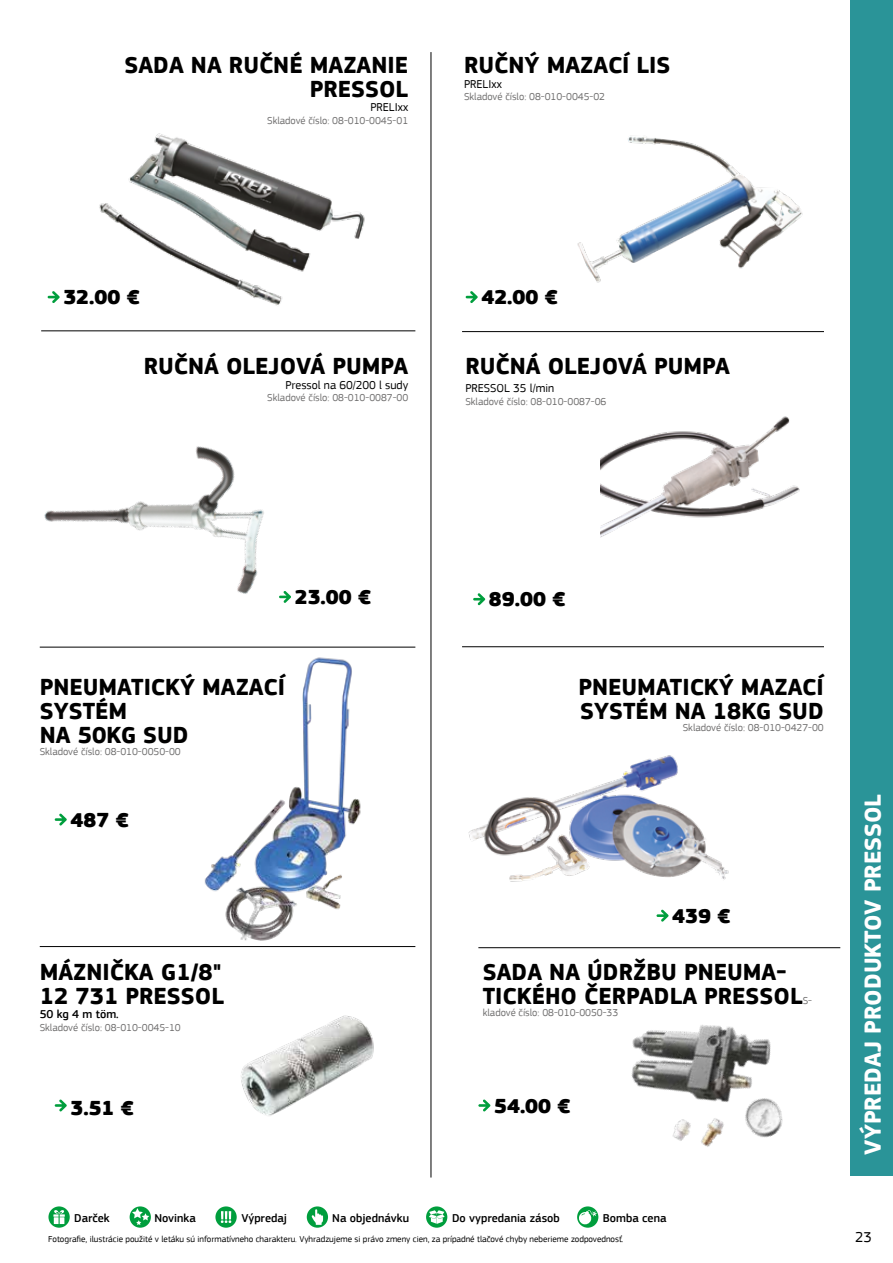
<style>
.page{position:relative;width:893px;height:1263px;background:#fff}
.page>*{position:absolute;margin:0;border:0;box-sizing:border-box;transform-origin:0 0}
.t1{font:700 24px/24px "PF Square Sans Pro";color:#000}
.t2{font:700 24px "PF Square Sans Pro";color:#fff}
.t3{font:900 21px "PF Square Sans Pro";color:#000}
.t4{font:15px "PF Square Sans Pro";color:#000}
.t5{font:500 12px "PF Square Sans Pro";color:#000}
.t6{font:12px "PF Square Sans Pro";color:#000}
.t7{font:10.5px "PF Square Sans Pro";color:#706f6f}
.t8{font:9px "PF Square Sans Pro";color:#000}
</style>
<div class="page">
<hr style="left:431px;top:52px;width:1px;height:1125px;background:#000">
<hr style="left:40px;top:647px;width:375px;height:1px;background:#000">
<hr style="left:40px;top:946px;width:375px;height:1px;background:#000">
<hr style="left:41px;top:330px;width:374px;height:1px;background:#000">
<hr style="left:462px;top:331px;width:362px;height:1px;background:#000">
<hr style="left:462px;top:646px;width:362px;height:1px;background:#000">
<hr style="left:478px;top:947px;width:362px;height:1px;background:#000">
<svg style="left:466px;top:291px;width:12px;height:12px"></svg>
<svg style="left:48px;top:291px;width:12px;height:12px"></svg>
<svg style="left:473px;top:593px;width:12px;height:12px"></svg>
<svg style="left:55px;top:813px;width:12px;height:12px"></svg>
<svg style="left:55px;top:1099px;width:12px;height:12px"></svg>
<svg style="left:656px;top:909px;width:12px;height:12px"></svg>
<svg style="left:478px;top:1099px;width:12px;height:12px"></svg>
<div style="left:850px;top:0;width:43px;height:1176px;background:#2a9498"></div>
<img style="left:577px;top:136px;width:226px;height:147px">
<img style="left:99px;top:133px;width:266px;height:173px">
<img style="left:192px;top:658px;width:205px;height:290px">
<img style="left:577px;top:1025px;width:206px;height:203px">
<img style="left:39px;top:446px;width:287px;height:214px">
<img style="left:600px;top:416px;width:200px;height:122px">
<img style="left:468px;top:755px;width:261px;height:127px">
<img style="left:241px;top:1015px;width:133px;height:101px">
<svg style="left:48px;top:1206px;width:22px;height:22px"></svg>
<svg style="left:130px;top:1206px;width:21px;height:22px"></svg>
<svg style="left:132px;top:1208px;width:17px;height:17px"></svg>
<svg style="left:215px;top:1206px;width:22px;height:22px"></svg>
<svg style="left:307px;top:1206px;width:21px;height:22px"></svg>
<svg style="left:426px;top:1206px;width:21px;height:22px"></svg>
<svg style="left:577px;top:1206px;width:21px;height:22px"></svg>
<svg style="left:578px;top:1210px;width:19px;height:15px"></svg>
<h1 class="t1" style="left:124px;top:54px;width:285px;text-align:right">SADA NA RUČNÉ MAZANIE<br>PRESSOL</h1>
<p class="t6" style="left:370px;top:100px;width:39px">PRELIxx</p>
<p class="t7" style="left:267px;top:114px;width:143px">Skladové číslo: 08-010-0045-01</p>
<h1 class="t1" style="left:464px;top:54px;width:208px">RUČNÝ MAZACÍ LIS</h1>
<p class="t6" style="left:464px;top:77px;width:39px">PRELIxx</p>
<p class="t7" style="left:464px;top:91px;width:143px">Skladové číslo: 08-010-0045-02</p>
<h2 class="t3" style="left:63px;top:284px;width:78px">32.00 €</h2>
<h1 class="t1" style="left:144px;top:355px;width:266px">RUČNÁ OLEJOVÁ PUMPA</h1>
<p class="t6" style="left:285px;top:378px;width:124px">Pressol na 60/200 l sudy</p>
<p class="t7" style="left:267px;top:392px;width:143px">Skladové číslo: 08-010-0087-00</p>
<h2 class="t3" style="left:481px;top:284px;width:78px">42.00 €</h2>
<h1 class="t1" style="left:465px;top:355px;width:266px">RUČNÁ OLEJOVÁ PUMPA</h1>
<p class="t6" style="left:465px;top:381px;width:90px">PRESSOL 35 l/min</p>
<p class="t7" style="left:465px;top:395px;width:143px">Skladové číslo: 08-010-0087-06</p>
<h2 class="t3" style="left:295px;top:584px;width:78px">23.00 €</h2>
<h1 class="t1" style="left:40px;top:675px;width:247px">PNEUMATICKÝ MAZACÍ<br>SYSTÉM<br>NA 50KG SUD</h1>
<p class="t7" style="left:40px;top:746px;width:143px">Skladové číslo: 08-010-0050-00</p>
<h2 class="t3" style="left:70px;top:807px;width:60px">487 €</h2>
<h1 class="t1" style="left:40px;top:960px;width:186px">MÁZNIČKA G1/8"<br>12 731 PRESSOL</h1>
<p class="t5" style="left:40px;top:1007px;width:81px">50 kg 4 m töm.</p>
<p class="t7" style="left:40px;top:1021px;width:143px">Skladové číslo: 08-010-0045-10</p>
<h2 class="t3" style="left:70px;top:1095px;width:65px">3.51 €</h2>
<h2 class="t3" style="left:489px;top:586px;width:78px">89.00 €</h2>
<h1 class="t1" style="left:578px;top:675px;width:247px">PNEUMATICKÝ MAZACÍ<br>SYSTÉM NA 18KG SUD</h1>
<p class="t7" style="left:683px;top:722px;width:143px">Skladové číslo: 08-010-0427-00</p>
<h2 class="t3" style="left:672px;top:903px;width:60px">439 €</h2>
<h1 class="t1" style="left:483px;top:960px;width:321px">SADA NA ÚDRŽBU PNEUMA-<br>TICKÉHO ČERPADLA PRESSOL</h1>
<p class="t7" style="left:803px;top:994px;width:11px">S-</p>
<p class="t7" style="left:483px;top:1006px;width:137px">kladové číslo: 08-010-0050-33</p>
<h2 class="t3" style="left:494px;top:1092px;width:78px">54.00 €</h2>
<h1 class="t2" style="left:858px;top:1154px;width:362px;rotate:-90deg">VÝPREDAJ PRODUKTOV PRESSOL</h1>
<p class="t5" style="left:74px;top:1210px;width:37px">Darček</p>
<p class="t5" style="left:154px;top:1210px;width:43px">Novinka</p>
<p class="t5" style="left:241px;top:1210px;width:47px">Výpredaj</p>
<p class="t5" style="left:332px;top:1210px;width:78px">Na objednávku</p>
<p class="t5" style="left:452px;top:1211px;width:109px">Do vypredania zásob</p>
<p class="t5" style="left:603px;top:1210px;width:65px">Bomba cena</p>
<p class="t8" style="left:48px;top:1233px;width:577px">Fotografie, ilustrácie použité v letáku sú informatívneho charakteru. Vyhradzujeme si právo zmeny cien, za prípadné tlačové chyby neberieme zodpovednosť.</p>
<h3 class="t4" style="left:855px;top:1228px;width:18px">23</h3>
</div>
